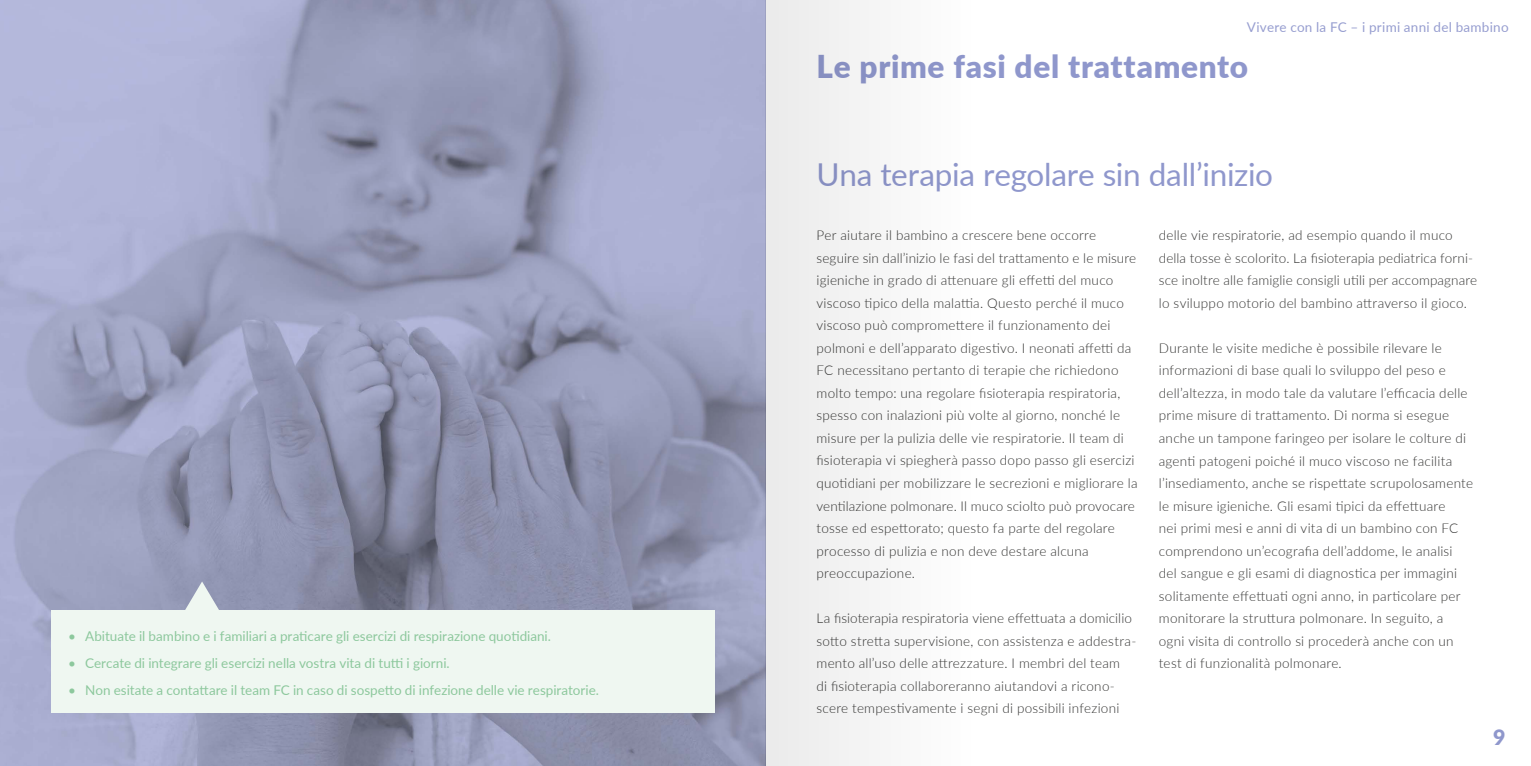
<style>
.page{position:relative;width:1531px;height:766px;background:#fff}
.page>*{position:absolute;margin:0;border:0;box-sizing:border-box;transform-origin:0 0}
.t1{font:31.5px "Lato";letter-spacing:-.01em;color:#8f97cc}
.t2{font:900 31.5px "Lato";letter-spacing:.02em;color:#8f97cc}
.t3{font:900 21.3px "Lato";color:#8f97cc}
.t4{font:300 13.5px/22.5px "Lato";letter-spacing:.015em;color:#333332}
.t5{font:13.5px "Lato";color:#8dc89d}
.t6{font:13.5px "Lato";letter-spacing:.02em;color:#979ed0}
</style>
<div class="page">
<img style="left:0;top:0;width:765px;height:765px">
<div style="left:51px;top:610px;width:663px;height:102px;background:#eff7f1"></div>
<svg style="left:184px;top:581px;width:36px;height:29px"></svg>
<div style="left:765px;top:0;width:255px;height:765px;background:#f7f7f7"></div>
<p class="t5" style="left:68px;top:626px;width:484px">• Abituate il bambino e i familiari a praticare gli esercizi di respirazione quotidiani.</p>
<p class="t5" style="left:68px;top:653px;width:383px">• Cercate di integrare gli esercizi nella vostra vita di tutti i giorni.</p>
<p class="t5" style="left:68px;top:680px;width:532px">• Non esitate a contattare il team FC in caso di sospetto di infezione delle vie respiratorie.</p>
<p class="t6" style="left:1247px;top:17px;width:263px">Vivere con la FC – i primi anni del bambino</p>
<h1 class="t2" style="left:816px;top:43px;width:433px">Le prime fasi del trattamento</h1>
<h1 class="t1" style="left:816px;top:152px;width:458px">Una terapia regolare sin dall’inizio</h1>
<p class="t4" style="left:816px;top:223px;width:322px">Per aiutare il bambino a crescere bene occorre seguire sin dall’inizio le fasi del trattamento e le misure igieniche in grado di attenuare gli effetti del muco viscoso tipico della malattia. Questo perché il muco viscoso può compromettere il funzionamento dei polmoni e dell’apparato digestivo. I neonati affetti da FC necessitano pertanto di terapie che richiedono molto tempo: una regolare fisioterapia respiratoria, spesso con inalazioni più volte al giorno, nonché le misure per la pulizia delle vie respiratorie. Il team di fisioterapia vi spiegherà passo dopo passo gli esercizi quotidiani per mobilizzare le secrezioni e migliorare la ventilazione polmonare. Il muco sciolto può provocare tosse ed espettorato; questo fa parte del regolare processo di pulizia e non deve destare alcuna preoccupazione.</p>
<p class="t4" style="left:816px;top:606px;width:321px">La fisioterapia respiratoria viene effettuata a domicilio sotto stretta supervisione, con assistenza e addestra&shy;mento all’uso delle attrezzature. I membri del team<br>di fisioterapia collaboreranno aiutandovi a ricono&shy;scere tempestivamente i segni di possibili infezioni</p>
<p class="t4" style="left:1159px;top:224px;width:320px">delle vie respiratorie, ad esempio quando il muco della tosse è scolorito. La fisioterapia pediatrica forni&shy;sce inoltre alle famiglie consigli utili per accompagnare lo sviluppo motorio del bambino attraverso il gioco.</p>
<p class="t4" style="left:1159px;top:336px;width:316px">Durante le visite mediche è possibile rilevare le informazioni di base quali lo sviluppo del peso e dell’altezza, in modo tale da valutare l’efficacia delle prime misure di trattamento. Di norma si esegue anche un tampone faringeo per isolare le colture di agenti patogeni poiché il muco viscoso ne facilita l’insediamento, anche se rispettate scrupolosamente le misure igieniche. Gli esami tipici da effettuare<br>nei primi mesi e anni di vita di un bambino con FC comprendono un’ecografia dell’addome, le analisi del sangue e gli esami di diagnostica per immagini solitamente effettuati ogni anno, in particolare per monitorare la struttura polmonare. In seguito, a<br>ogni visita di controllo si procederà anche con un test di funzionalità polmonare.</p>
<h2 class="t3" style="left:1493px;top:720px;width:14px">9</h2>
</div>
